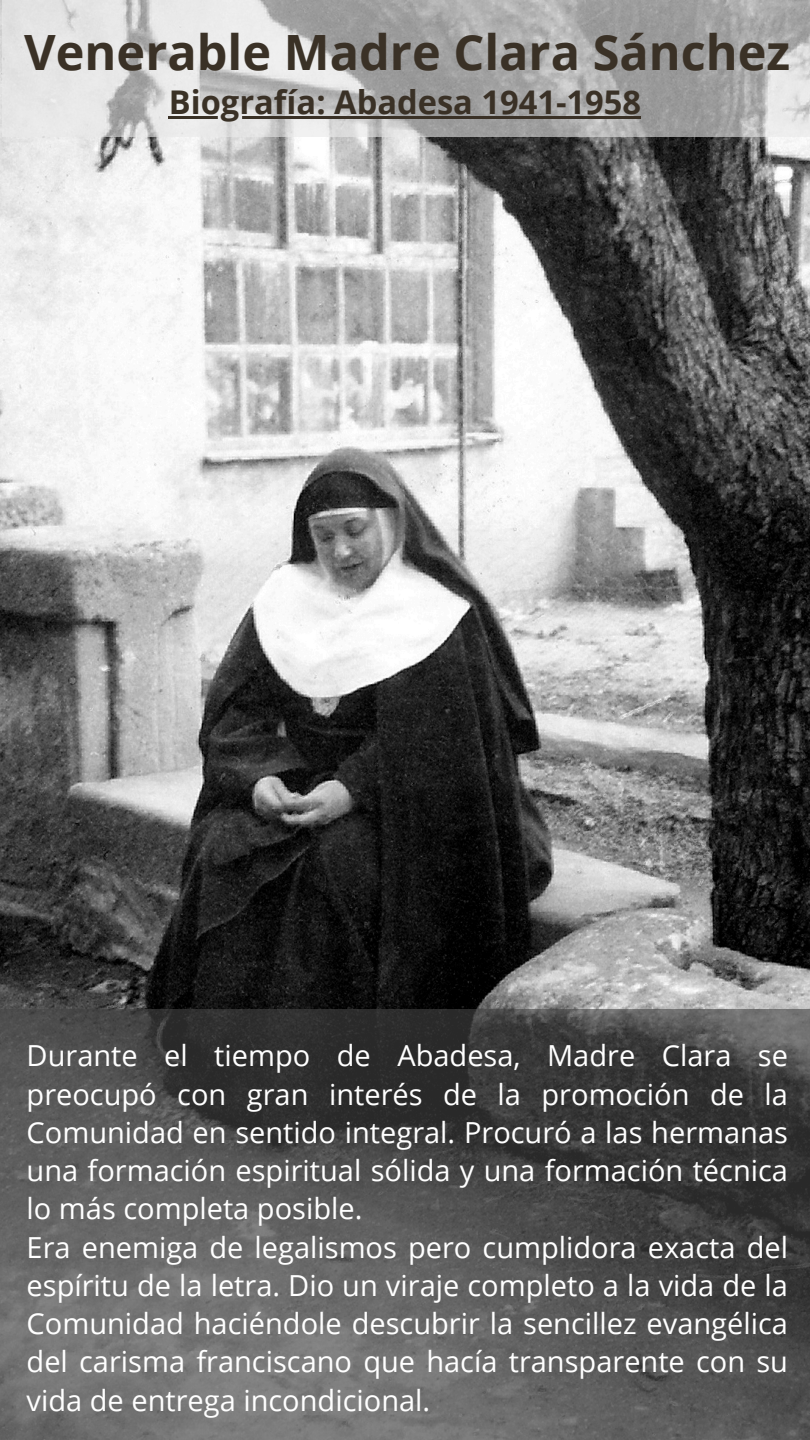
<style>
.page{position:relative;width:810px;height:1440px;background:#fff}
.page>*{position:absolute;margin:0;border:0;box-sizing:border-box;transform-origin:0 0}
.t1{font:700 48.7px "Open Sans";color:#3a3126}
.t2{font:700 32.7px "Open Sans";color:#3a3126}
.t3{font:29px/38.2px "Open Sans";color:#fff;text-align:justify}
</style>
<div class="page">
<img style="left:0;top:0;width:810px;height:1010px">
<svg style="left:2px;top:0;width:808px;height:137px;background:#bdbdbd"></svg>
<hr style="left:169px;top:116px;width:472px;height:3px;background:#3a3126">
<svg style="left:0;top:1010px;width:810px;height:430px;background:#545454"></svg>
<h2 class="t1" style="left:24px;top:18px;width:768px">Venerable Madre Clara Sánchez</h2>
<h1 class="t2" style="left:169px;top:79px;width:474px">Biografía: Abadesa 1941-1958</h1>
<p class="t3" style="left:27px;top:1036px;width:763px">Durante el tiempo de Abadesa, Madre Clara se preocupó con gran interés de la promoción de la Comunidad en sentido integral. Procuró a las hermanas una formación espiritual sólida y una formación técnica lo más completa posible.</p>
<p class="t3" style="left:27px;top:1227px;width:763px">Era enemiga de legalismos pero cumplidora exacta del espíritu de la letra. Dio un viraje completo a la vida de la Comunidad haciéndole descubrir la sencillez evangélica del carisma franciscano que hacía transparente con su vida de entrega incondicional.</p>
</div>
